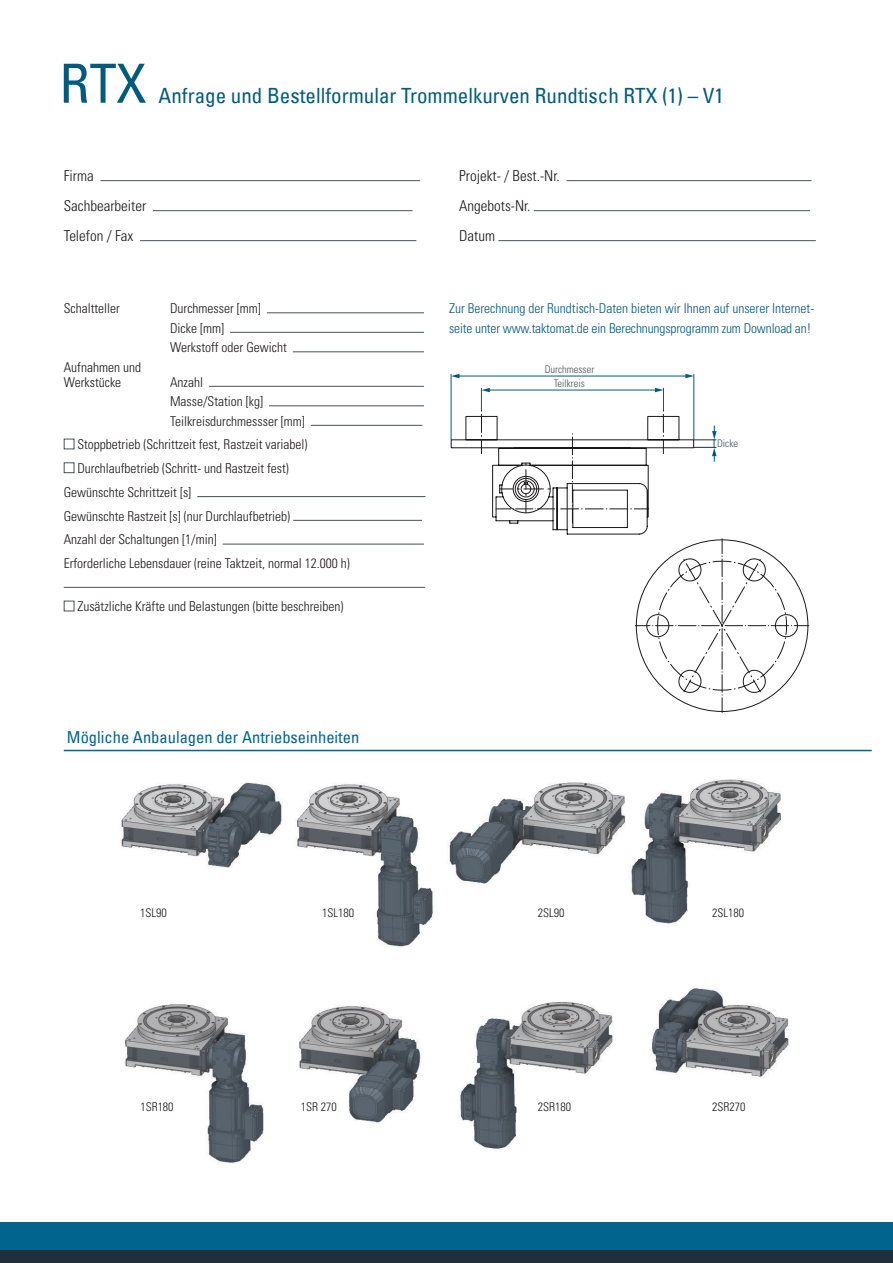
<style>
.page{position:relative;width:893px;height:1263px;background:#fff}
.page>*{position:absolute;margin:0;border:0;box-sizing:border-box;transform-origin:0 0}
.t1{font:condensed 54px "Univers LT";color:#005b7e}
.t2{font:condensed 21px "Univers LT";color:#005b7e}
.t3{font:condensed 16.5px "Univers LT";color:#00648e}
.t4{font:300 condensed 15px/30px "Univers LT Std";color:#1b1819}
.t5{font:300 condensed 13.5px/19.5px "Univers LT Std";color:#1b1819}
.t6{font:300 condensed 13.5px/19.5px "Univers LT Std";color:#005b7e}
.t7{font:300 condensed 12px "Univers LT Std";color:#1b1819}
.t8{font:300 condensed 10.5px "Univers LT Std";color:#475259}
</style>
<div class="page">
<img style="left:121px;top:779px;width:668px;height:384px">
<div style="left:0;top:1223px;width:893px;height:40px;background:#00648e"></div>
<div style="left:0;top:1250px;width:893px;height:13px;background:#1e3039"></div>
<hr style="left:64px;top:750px;width:808px;height:1px;background:#00648e">
<hr style="left:267px;top:313px;width:157px;height:1px;background:#475259">
<hr style="left:230px;top:332px;width:194px;height:1px;background:#475259">
<hr style="left:293px;top:352px;width:131px;height:1px;background:#475259">
<hr style="left:209px;top:386px;width:215px;height:1px;background:#475259">
<hr style="left:269px;top:406px;width:155px;height:1px;background:#475259">
<hr style="left:311px;top:425px;width:111px;height:1px;background:#475259">
<div style="left:64px;top:462px;width:10px;height:11px;border:1px solid #475259"></div>
<hr style="left:197px;top:496px;width:228px;height:1px;background:#475259">
<hr style="left:293px;top:520px;width:129px;height:1px;background:#475259">
<hr style="left:223px;top:544px;width:201px;height:1px;background:#475259">
<hr style="left:64px;top:587px;width:361px;height:1px;background:#475259">
<hr style="left:100px;top:180px;width:320px;height:1px;background:#475259">
<hr style="left:153px;top:210px;width:260px;height:1px;background:#475259">
<hr style="left:140px;top:240px;width:276px;height:1px;background:#475259">
<hr style="left:566px;top:180px;width:246px;height:1px;background:#475259">
<hr style="left:534px;top:210px;width:276px;height:1px;background:#475259">
<hr style="left:498px;top:240px;width:318px;height:1px;background:#475259">
<hr style="left:451px;top:374px;width:1px;height:65px;background:#005b7e">
<hr style="left:693px;top:374px;width:1px;height:65px;background:#005b7e">
<hr style="left:458px;top:376px;width:229px;height:1px;background:#005b7e">
<svg style="left:685px;top:374px;width:9px;height:4px"></svg>
<svg style="left:451px;top:374px;width:8px;height:4px"></svg>
<svg style="left:450px;top:388px;width:359px;height:324px"></svg>
<h1 class="t1" style="left:60px;top:49px;width:89px">RTX</h1>
<h2 class="t2" style="left:159px;top:82px;width:567px">Anfrage und Bestellformular Trommelkurven Rundtisch RTX (1) – V1</h2>
<p class="t4" style="left:64px;top:161px;width:84px">Firma<br>Sachbearbeiter<br>Telefon / Fax</p>
<p class="t4" style="left:459px;top:161px;width:102px">Projekt- / Best.-Nr.<br>Angebots-Nr.<br>Datum</p>
<p class="t5" style="left:64px;top:299px;width:58px">Schaltteller</p>
<p class="t5" style="left:170px;top:299px;width:118px">Durchmesser [mm]<br>Dicke [mm]<br>Werkstoff oder Gewicht</p>
<p class="t5" style="left:64px;top:359px;width:79px;line-height:15px">Aufnahmen und<br>Werkstücke</p>
<p class="t5" style="left:170px;top:372px;width:136px">Anzahl<br>Masse/Station [kg]<br>Teilkreisdurchmessser [mm]</p>
<p class="t5" style="left:77px;top:435px;width:232px">Stoppbetrieb (Schrittzeit fest, Rastzeit variabel)</p>
<p class="t5" style="left:77px;top:459px;width:213px">Durchlaufbetrieb (Schritt- und Rastzeit fest)</p>
<p class="t5" style="left:64px;top:482px;width:129px">Gewünschte Schrittzeit [s]</p>
<p class="t5" style="left:64px;top:506px;width:228px">Gewünschte Rastzeit [s] (nur Durchlaufbetrieb)</p>
<p class="t5" style="left:64px;top:530px;width:154px">Anzahl der Schaltungen [1/min]</p>
<p class="t5" style="left:64px;top:554px;width:288px">Erforderliche Lebensdauer (reine Taktzeit, normal 12.000 h)</p>
<p class="t5" style="left:77px;top:597px;width:268px">Zusätzliche Kräfte und Belastungen (bitte beschreiben)</p>
<p class="t3" style="left:67px;top:727px;width:294px">Mögliche Anbaulagen der Antriebseinheiten</p>
<p class="t6" style="left:449px;top:299px;width:367px">Zur Berechnung der Rundtisch-Daten bieten wir Ihnen auf unserer Internet&shy;seite unter www.taktomat.de ein Berechnungsprogramm zum Download an!</p>
<p class="t8" style="left:545px;top:363px;width:51px">Durchmesser</p>
<p class="t8" style="left:554px;top:377px;width:33px">Teilkreis</p>
<p class="t8" style="left:717px;top:437px;width:22px">Dicke</p>
<p class="t7" style="left:140px;top:906px;width:28px">1SL90</p>
<p class="t7" style="left:322px;top:906px;width:33px">1SL180</p>
<p class="t7" style="left:538px;top:906px;width:28px">2SL90</p>
<p class="t7" style="left:712px;top:906px;width:33px">2SL180</p>
<p class="t7" style="left:140px;top:1099px;width:35px">1SR180</p>
<p class="t7" style="left:301px;top:1099px;width:37px">1SR 270</p>
<p class="t7" style="left:538px;top:1099px;width:35px">2SR180</p>
<p class="t7" style="left:712px;top:1099px;width:35px">2SR270</p>
</div>
